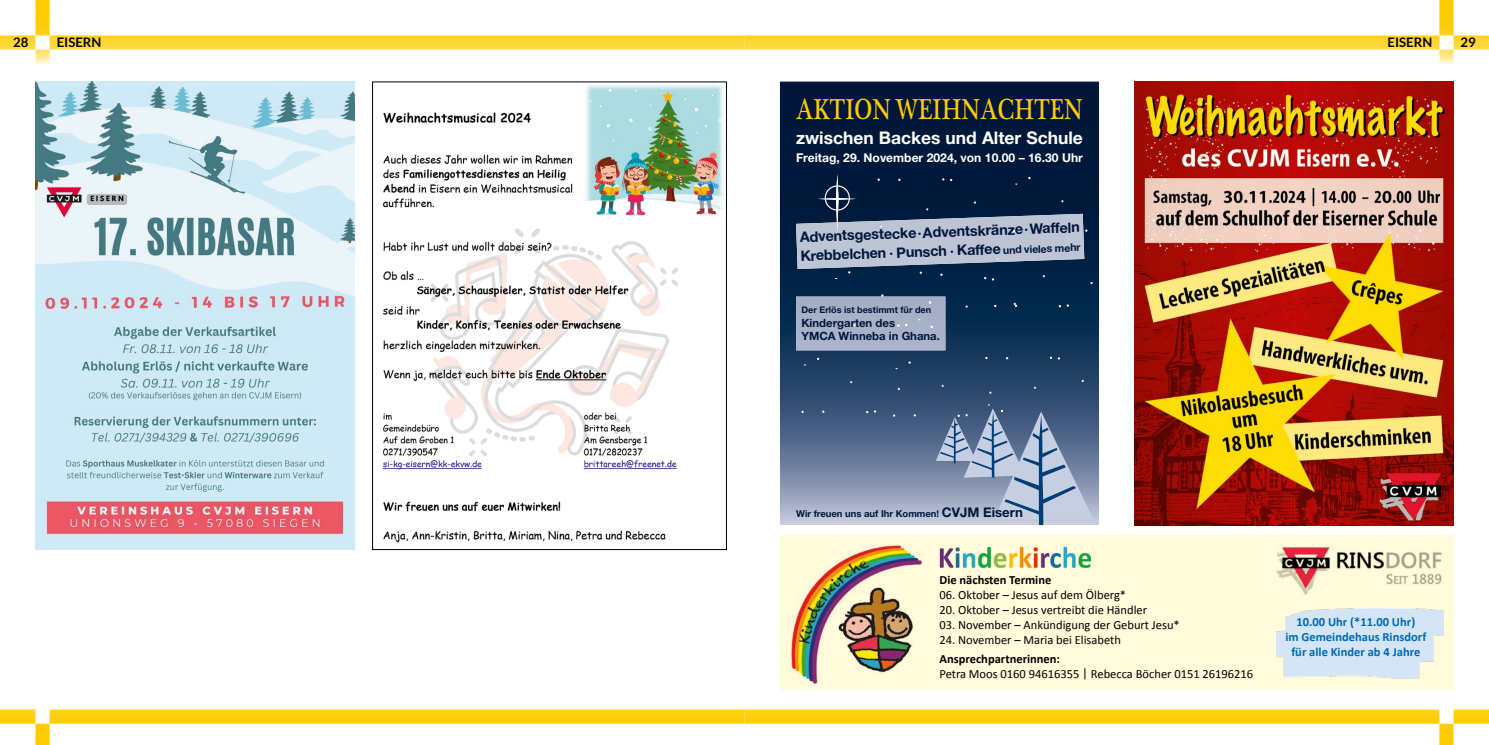
<style>
.page{position:relative;width:1489px;height:745px;background:#fff}
.page>*{position:absolute;margin:0;border:0;box-sizing:border-box;transform-origin:0 0}
.t1{font:29.5px "Plantagenet Cherokee";letter-spacing:.01em;color:#fc0;scale:.8 1}
.t2{font:700 17.38px "Helvetica Neue LT Pro";color:#fff}
.t3{font:700 14.38px/19px "Helvetica Neue LT Pro";color:#00173a}
.t4{font:700 13.12px "Lato";color:#000}
.t5{font:12.5px "Calibri";color:#000}
.t6{font:700 12.5px/15px "Calibri";color:#0069b4;text-align:center}
.t7{font:700 12.5px "Calibri";color:#000}
.t8{font:700 12.12px "Helvetica Neue LT Pro";color:#fff}
.t9{font:700 11.38px/13.6px "Helvetica Neue LT Pro";color:#00173a}
.t10{font:700 9.5px "Helvetica Neue LT Pro";color:#00173a}
.t11{font:700 9.12px "Helvetica Neue LT Pro";color:#00173a}
.s1{font-size:10.62px}
.s2{font-size:13.25px}
</style>
<div class="page">
<svg style="left:0;top:0;width:744px;height:64px"></svg>
<svg style="left:744px;top:0;width:744px;height:64px"></svg>
<svg style="left:0;top:709px;width:1488px;height:35px"></svg>
<img style="left:382px;top:84px;width:341px;height:459px">
<svg style="left:780px;top:81px;width:318px;height:443px;background:#243e60"></svg>
<svg style="left:1013px;top:302px;width:4px;height:5px"></svg>
<svg style="left:796px;top:174px;width:296px;height:110px;background:#4e617c"></svg>
<svg style="left:866px;top:410px;width:10px;height:3px"></svg>
<svg style="left:935px;top:404px;width:158px;height:120px;background:#8596b3"></svg>
<svg style="left:1049px;top:356px;width:11px;height:3px"></svg>
<div style="left:796px;top:294px;width:149px;height:56px;background:#a7b1c8"></div>
<img style="left:1134px;top:81px;width:319px;height:443px">
<div style="left:780px;top:535px;width:673px;height:154px;background:#fffbdb"></div>
<img style="left:791px;top:545px;width:131px;height:138px">
<img style="left:939px;top:546px;width:152px;height:22px">
<img style="left:1276px;top:546px;width:166px;height:49px">
<img style="left:1276px;top:608px;width:166px;height:70px">
<img style="left:35px;top:81px;width:319px;height:468px">
<p class="t4" style="left:13px;top:35px;width:17px">28</p>
<p class="t4" style="left:57px;top:35px;width:46px">EISERN</p>
<p class="t4" style="left:1387px;top:35px;width:46px">EISERN</p>
<p class="t4" style="left:1460px;top:35px;width:17px">29</p>
<h1 class="t1" style="left:796px;top:92px;width:360px">AKTION WEIHNACHTEN</h1>
<h2 class="t2" style="left:796px;top:126px;width:288px">zwischen Backes und Alter Schule</h2>
<p class="t8" style="left:796px;top:150px;width:288px">Freitag, 29. November 2024, von 10.00 – 16.30 Uhr</p>
<p class="t3" style="left:799px;top:227px;width:281px;rotate:-2deg">Adventsgestecke · Adventskränze · W affeln<br>K rebbelchen · P unsch · K affee <span class="s1">und vieles mehr</span></p>
<p class="t11" style="left:801px;top:304px;width:131px">Der Erlös ist bestimmt für den</p>
<p class="t9" style="left:801px;top:315px;width:140px">Kindergarten des<br>YMCA Winneba in Ghana.</p>
<p class="t10" style="left:796px;top:507px;width:228px">Wir freuen uns auf Ihr Kommen! <span class="s2">CVJM Eisern</span></p>
<p class="t7" style="left:939px;top:571px;width:113px">Die nächsten Termine</p>
<p class="t5" style="left:939px;top:586px;width:188px">06. Oktober – Jesus auf dem Ölberg*</p>
<p class="t5" style="left:939px;top:601px;width:209px">20. Oktober – Jesus vertreibt die Händler</p>
<p class="t5" style="left:939px;top:616px;width:242px">03. November – Ankündigung der Geburt Jesu*</p>
<p class="t5" style="left:939px;top:631px;width:183px">24. November – Maria bei Elisabeth</p>
<p class="t7" style="left:939px;top:650px;width:122px">Ansprechpartnerinnen:</p>
<p class="t5" style="left:939px;top:665px;width:315px">Petra Moos 0160 94616355 | Rebecca Böcher 0151 26196216</p>
<p class="t6" style="left:1285px;top:613px;width:142px">10.00 Uhr (*11.00 Uhr)<br>im Gemeindehaus Rinsdorf für alle Kinder ab 4 Jahre</p>
</div>
